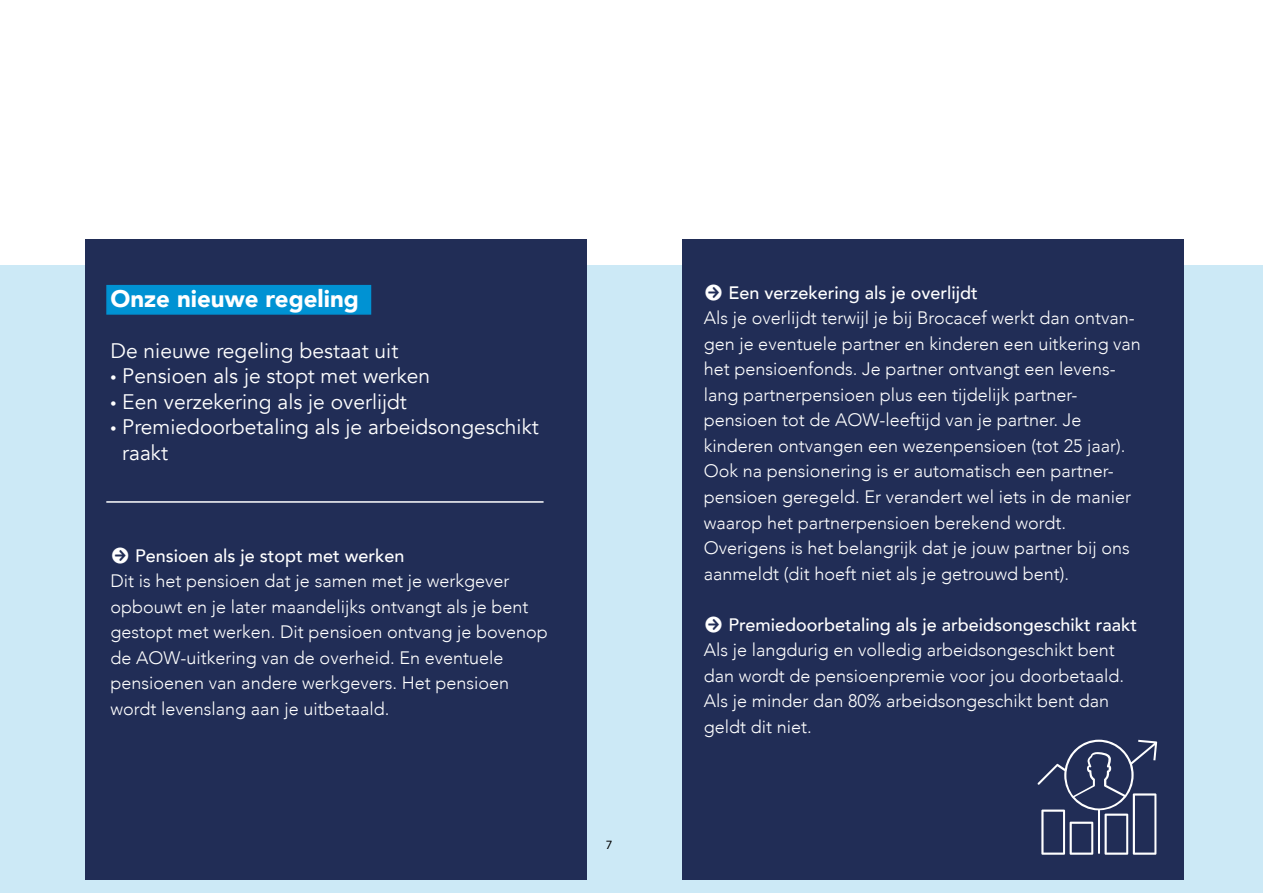
<style>
.page{position:relative;width:1263px;height:893px;background:#fff}
.page>*{position:absolute;margin:0;border:0;box-sizing:border-box;transform-origin:0 0}
.t1{font:900 24px "Avenir";color:#fff}
.t2{font:21px/25.5px "Avenir";color:#fff}
.t3{font:300 18px/25.5px "Avenir";color:#fff}
.t4{font:12.75px "Myriad Pro";color:#000}
.s1{font-family:"Myriad Pro"}
.s2{font-family:"Trio Grotesk";font-weight:400}
.s3{font-weight:500}
</style>
<div class="page">
<div style="left:0;top:266px;width:1263px;height:627px;background:#cce9f6"></div>
<div style="left:85px;top:239px;width:501px;height:640px;background:#212d56"></div>
<div style="left:106px;top:285px;width:265px;height:30px;background:#0092d3;border:2px solid #0092d3"></div>
<div style="left:682px;top:239px;width:501px;height:640px;background:#212d56"></div>
<hr style="left:106px;top:501px;width:438px;height:2px;background:#fff">
<svg style="left:1037px;top:740px;width:120px;height:115px"></svg>
<h1 class="t1" style="left:111px;top:278px;width:250px">Onze nieuwe regeling</h1>
<p class="t2" style="left:111px;top:338px;width:289px">De nieuwe regeling bestaat uit</p>
<p class="t2" style="left:111px;top:364px;width:321px"><span class="s1">•</span> Pensioen als je stopt met werken</p>
<p class="t2" style="left:111px;top:389px;width:298px"><span class="s1">•</span> Een verzekering als je overlijdt</p>
<p class="t2" style="left:122px;top:415px;width:418px;text-indent:-12px"><span class="s1">•</span> Premiedoorbetaling als je arbeidsongeschikt raakt</p>
<p class="t3" style="left:111px;top:543px;width:439px"><span class="s2">→</span> <span class="s3">Pensioen als je stopt met werken<br></span>Dit is het pensioen dat je samen met je werkgever opbouwt en je later maandelijks ontvangt als je bent gestopt met werken. Dit pensioen ontvang je bovenop de AOW-uitkering van de overheid. En eventuele pensioenen van andere werkgevers. Het pensioen wordt levenslang aan je uitbetaald.</p>
<p class="t4" style="left:606px;top:836px;width:8px">7</p>
<p class="t3" style="left:704px;top:280px;width:439px"><span class="s2">→</span> <span class="s3">Een verzekering als je overlijdt<br></span>Als je overlijdt terwijl je bij Brocacef werkt dan ontvan&shy;gen je eventuele partner en kinderen een uitkering van het pensioenfonds. Je partner ontvangt een levens&shy;lang partnerpensioen plus een tijdelijk partner&shy;pensioen tot de AOW-leeftijd van je partner. Je kinderen ontvangen een wezenpensioen (tot 25 jaar).<br>Ook na pensionering is er automatisch een partner&shy;pensioen geregeld. Er verandert wel iets in de manier waarop het partnerpensioen berekend wordt.<br>Overigens is het belangrijk dat je jouw partner bij ons aanmeldt (dit hoeft niet als je getrouwd bent).</p>
<p class="t3" style="left:704px;top:612px;width:435px"><span class="s2">→</span> <span class="s3">Premiedoorbetaling als je arbeidsongeschikt raakt </span>Als je langdurig en volledig arbeidsongeschikt bent dan wordt de pensioenpremie voor jou doorbetaald.<br>Als je minder dan 80% arbeidsongeschikt bent dan geldt dit niet.</p>
</div>
